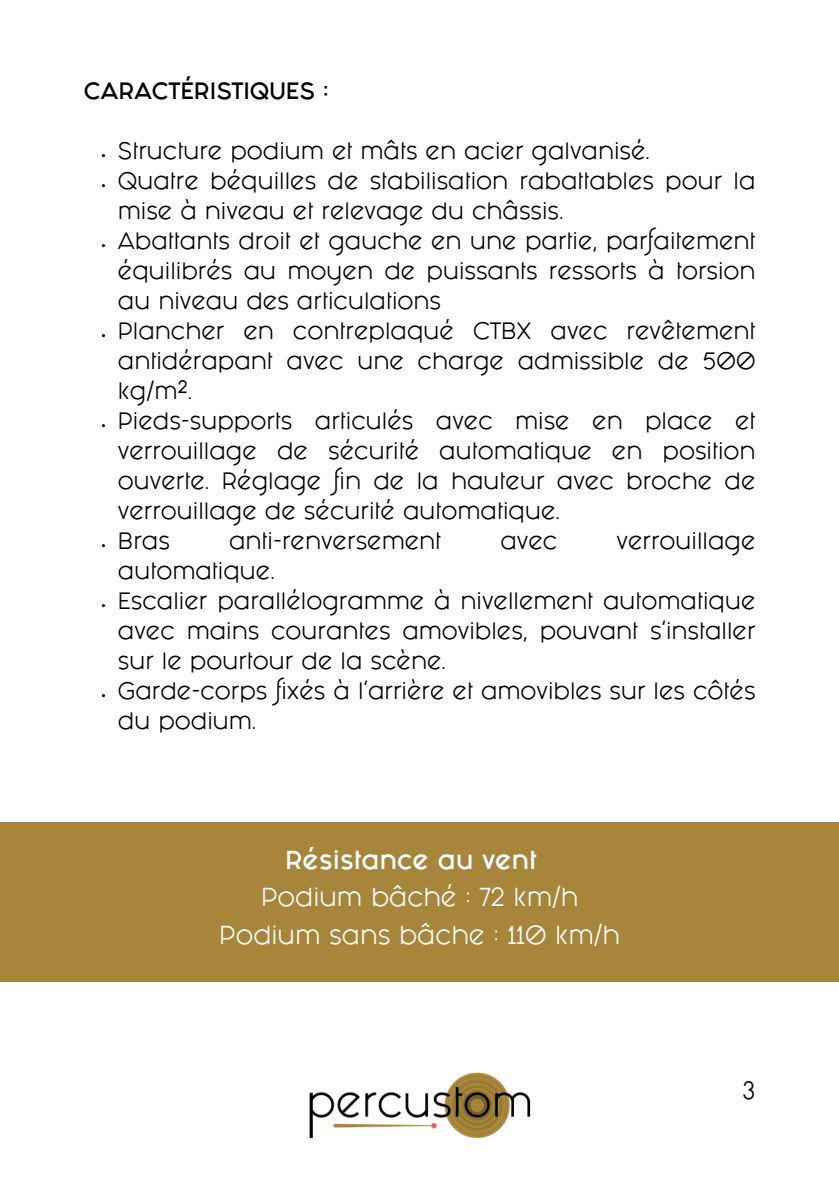
<style>
.page{position:relative;width:839px;height:1191px;background:#fff}
.page>*{position:absolute;margin:0;border:0;box-sizing:border-box;transform-origin:0 0}
.t1{font:22px "Fashion Fetish";color:#fff}
.t2{font:22px "Fashion Fetish Bold";color:#fff}
.t3{font:21px "Fashion Fetish";color:#000}
.t4{font:20px/30px "Fashion Fetish";color:#000;text-align:justify}
.t5{font:20px "Fashion Fetish Bold";color:#000}
</style>
<div class="page">
<img style="left:309px;top:1072px;width:222px;height:67px">
<div style="left:0;top:822px;width:838px;height:159px;background:#a7853b"></div>
<h1 class="t5" style="left:84px;top:87px;width:246px">CARACTÉRISTIQUES :</h1>
<p class="t4" style="left:118px;top:139px;width:533px">Structure podium et mâts en acier galvanisé.</p>
<p class="t4" style="left:118px;top:169px;width:639px">Quatre béquilles de stabilisation rabattables pour la mise à niveau et relevage du châssis.</p>
<p class="t4" style="left:118px;top:229px;width:639px">Abattants droit et gauche en une partie, parfaitement équilibrés au moyen de puissants ressorts à torsion au niveau des articulations</p>
<p class="t4" style="left:118px;top:319px;width:639px">Plancher en contreplaqué CTBX avec revêtement antidérapant avec une charge admissible de 500 kg/m².</p>
<p class="t4" style="left:118px;top:409px;width:639px">Pieds-supports articulés avec mise en place et verrouillage de sécurité automatique en position ouverte. Réglage fin de la hauteur avec broche de verrouillage de sécurité automatique.</p>
<p class="t4" style="left:118px;top:529px;width:53px">Bras</p>
<p class="t4" style="left:229px;top:529px;width:213px">anti-renversement</p>
<p class="t4" style="left:500px;top:529px;width:58px">avec</p>
<p class="t4" style="left:616px;top:529px;width:140px">verrouillage</p>
<p class="t4" style="left:118px;top:559px;width:158px">automatique.</p>
<p class="t4" style="left:118px;top:589px;width:639px">Escalier parallélogramme à nivellement automatique avec mains courantes amovibles, pouvant s’installer sur le pourtour de la scène.</p>
<p class="t4" style="left:118px;top:679px;width:639px">Garde-corps fixés à l’arrière et amovibles sur les côtés du podium.</p>
<p class="t2" style="left:285px;top:856px;width:253px">Résistance au vent</p>
<p class="t1" style="left:261px;top:893px;width:319px">Podium bâché : 72 km/h</p>
<p class="t1" style="left:219px;top:931px;width:402px">Podium sans bâche : 110 km/h</p>
<p class="t3" style="left:742px;top:1086px;width:15px">3</p>
</div>
